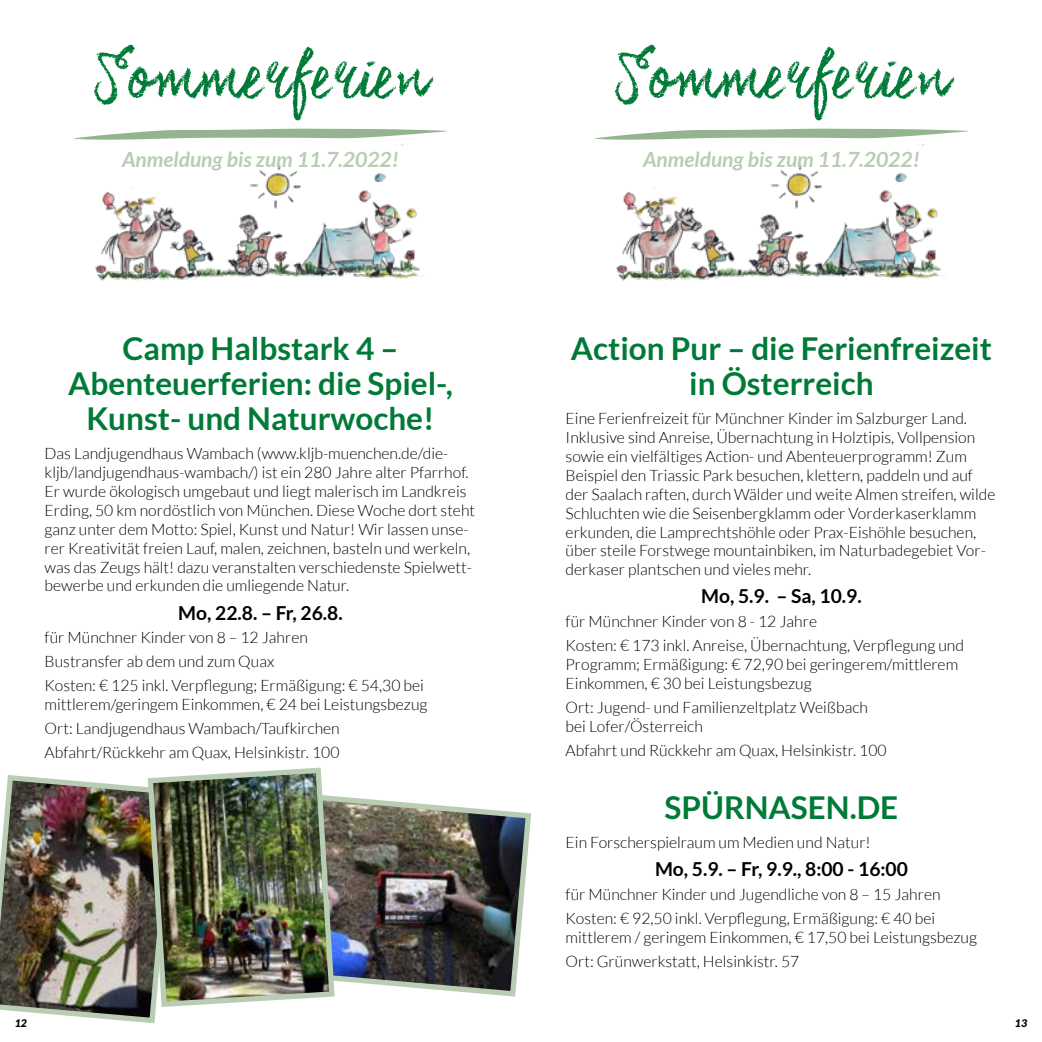
<style>
.page{position:relative;width:1042px;height:1042px;background:#fff}
.page>*{position:absolute;margin:0;border:0;box-sizing:border-box;transform-origin:0 0}
.t1{font:700 31.5px/35px "Lato";color:#007a37;text-align:center}
.t2{font:italic 700 21px "Lato";color:#b8cdb3}
.t3{font:700 19.25px "Lato";color:#000}
.t4{font:300 15.75px/18.9px "Lato";color:#000}
.t5{font:italic 900 10.5px "Lato";color:#000}
</style>
<div class="page">
<img style="left:337px;top:796px;width:194px;height:201px">
<svg style="left:94px;top:45px;width:341px;height:76px"></svg>
<svg style="left:74px;top:129px;width:372px;height:11px"></svg>
<img style="left:95px;top:145px;width:325px;height:136px">
<svg style="left:615px;top:45px;width:341px;height:76px"></svg>
<svg style="left:595px;top:129px;width:372px;height:11px"></svg>
<img style="left:616px;top:145px;width:325px;height:136px">
<img style="left:0;top:775px;width:156px;height:249px">
<img style="left:145px;top:767px;width:192px;height:243px">
<h2 class="t2" style="left:122px;top:147px;width:278px">Anmeldung bis zum 11.7.2022!</h2>
<h2 class="t2" style="left:643px;top:147px;width:278px">Anmeldung bis zum 11.7.2022!</h2>
<h1 class="t1" style="left:68px;top:331px;width:386px">Camp Halbstark 4 –<br>Abenteuerferien: die Spiel-,<br>Kunst- und Naturwoche!</h1>
<p class="t4" style="left:45px;top:444px;width:432px">Das Landjugendhaus Wambach (www.kljb-muenchen.de/die&shy;kljb/landjugendhaus-wambach/) ist ein 280 Jahre alter Pfarrhof.<br>Er wurde ökologisch umgebaut und liegt malerisch im Landkreis Erding, 50 km nordöstlich von München. Diese Woche dort steht ganz unter dem Motto: Spiel, Kunst und Natur! Wir lassen unse&shy;rer Kreativität freien Lauf, malen, zeichnen, basteln und werkeln, was das Zeugs hält! dazu veranstalten verschiedenste Spielwett&shy;bewerbe und erkunden die umliegende Natur.</p>
<p class="t3" style="left:178px;top:601px;width:166px">Mo, 22.8. – Fr, 26.8.</p>
<p class="t4" style="left:45px;top:626px;width:381px;line-height:23.8px">für Münchner Kinder von 8 – 12 Jahren<br>Bustransfer ab dem und zum Quax<br>Kosten: € 125 inkl. Verpflegung; Ermäßigung: € 54,30 bei</p>
<p class="t4" style="left:45px;top:692px;width:384px;line-height:23.8px">mittlerem/geringem Einkommen, € 24 bei Leistungsbezug<br>Ort: Landjugendhaus Wambach/Taufkirchen<br>Abfahrt/Rückkehr am Quax, Helsinkistr. 100</p>
<h1 class="t1" style="left:571px;top:331px;width:423px">Action Pur – die Ferienfreizeit in Österreich</h1>
<p class="t4" style="left:566px;top:409px;width:431px">Eine Ferienfreizeit für Münchner Kinder im Salzburger Land.<br>Inklusive sind Anreise, Übernachtung in Holztipis, Vollpension sowie ein vielfältiges Action- und Abenteuerprogramm! Zum Beispiel den Triassic Park besuchen, klettern, paddeln und auf der Saalach raften, durch Wälder und weite Almen streifen, wilde Schluchten wie die Seisenbergklamm oder Vorderkaserklamm erkunden, die Lamprechtshöhle oder Prax-Eishöhle besuchen, über steile Forstwege mountainbiken, im Naturbadegebiet Vor&shy;derkaser plantschen und vieles mehr.</p>
<p class="t3" style="left:701px;top:585px;width:162px">Mo, 5.9. – Sa, 10.9.</p>
<p class="t4" style="left:566px;top:610px;width:400px;line-height:23.8px">für Münchner Kinder von 8 - 12 Jahre<br>Kosten: € 173 inkl. Anreise, Übernachtung, Verpflegung und</p>
<p class="t4" style="left:566px;top:655px;width:394px">Programm; Ermäßigung: € 72,90 bei geringerem/mittlerem<br>Einkommen, € 30 bei Leistungsbezug</p>
<p class="t4" style="left:566px;top:698px;width:304px">Ort: Jugend- und Familienzeltplatz Weißbach bei Lofer/Österreich</p>
<p class="t4" style="left:566px;top:740px;width:322px">Abfahrt und Rückkehr am Quax, Helsinkistr. 100</p>
<h1 class="t1" style="left:664px;top:790px;width:235px">SPÜRNASEN.DE</h1>
<p class="t4" style="left:566px;top:833px;width:306px">Ein Forscherspielraum um Medien und Natur!</p>
<p class="t3" style="left:655px;top:858px;width:254px">Mo, 5.9. – Fr, 9.9., 8:00 - 16:00</p>
<p class="t4" style="left:566px;top:883px;width:376px;line-height:23.8px">für Münchner Kinder und Jugendliche von 8 – 15 Jahren<br>Kosten: € 92,50 inkl. Verpflegung, Ermäßigung: € 40 bei</p>
<p class="t4" style="left:566px;top:925px;width:413px;line-height:23.8px">mittlerem / geringem Einkommen, € 17,50 bei Leistungsbezug<br>Ort: Grünwerkstatt, Helsinkistr. 57</p>
<p class="t5" style="left:15px;top:1017px;width:14px">12</p>
<p class="t5" style="left:1015px;top:1017px;width:14px">13</p>
</div>
